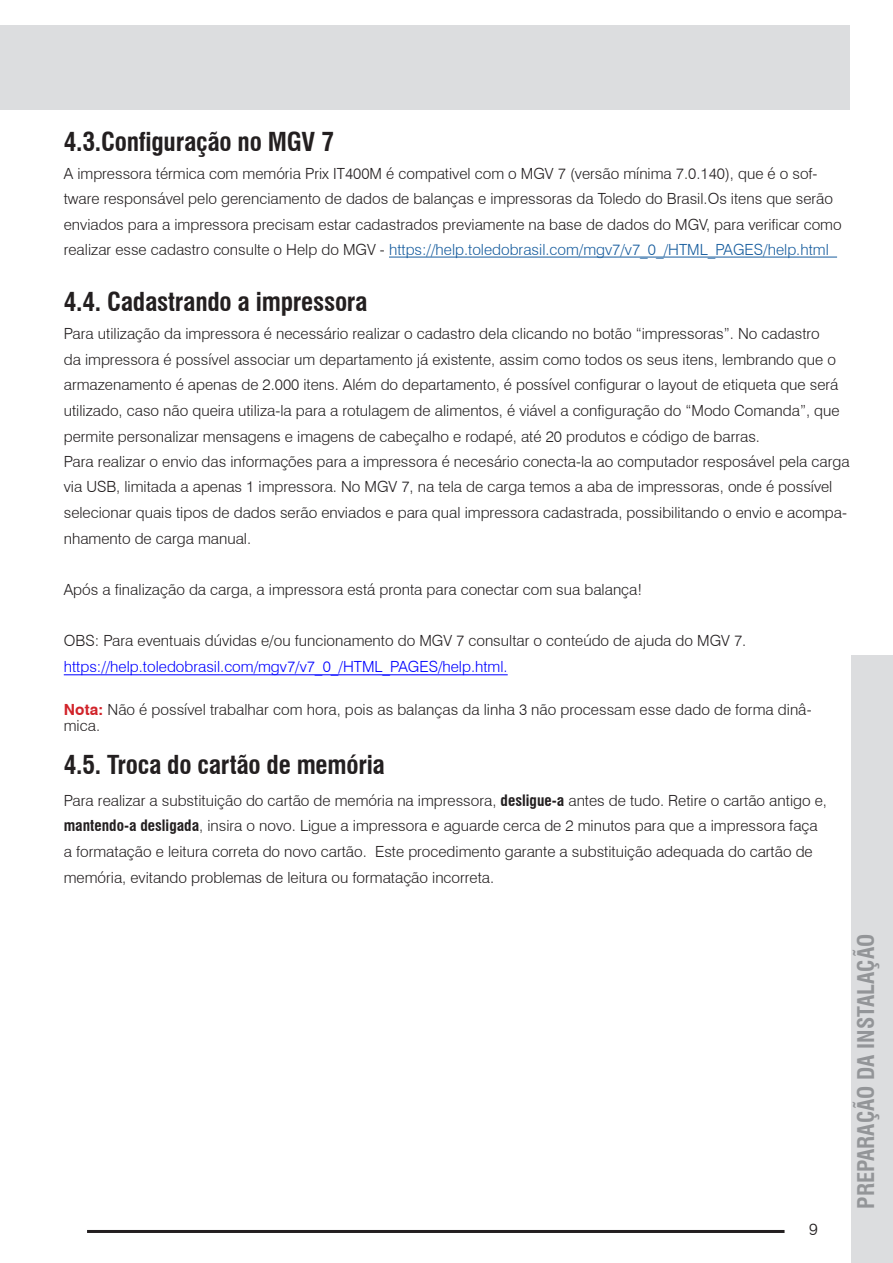
<style>
.page{position:relative;width:893px;height:1263px;background:#fff}
.page>*{position:absolute;margin:0;border:0;box-sizing:border-box;transform-origin:0 0}
.Subtítulo_-_Capítulo{font:700 condensed 25.5px "Swiss 721 BT";letter-spacing:-.01em;color:#231f20}
.t1{font:700 condensed 22.5px "Swiss 721 BT";color:#939598}
.Num__Página_Dir{font:300 16.5px "Swiss 721 BT";color:#231f20}
.Texto_Normal_Esq__-_Tabela_-_cópia{font:300 15.3px/25.7px "Swiss 721 BT";color:#231f20}
.s1{color:#175d9e}
.s2{color:#00f}
.s3{font-weight:700;color:#d1232a}
.s4{font-weight:700;font-stretch:condensed}
</style>
<div class="page">
<div style="left:851px;top:655px;width:42px;height:608px;background:#dcdddf"></div>
<hr style="left:87px;top:1230px;width:697px;height:3px;background:#231f20">
<div style="left:0;top:26px;width:850px;height:84px;background:#dcdddf"></div>
<hr style="left:64px;top:674px;width:444px;height:1px;background:#00f">
<hr style="left:389px;top:257px;width:448px;height:1px;background:#175d9e">
<p class="Subtítulo_-_Capítulo" style="left:64px;top:127px;width:272px">4.3.Configuração no MGV 7</p>
<p class="Texto_Normal_Esq__-_Tabela_-_cópia" style="left:64px;top:160px;width:779px">A impressora térmica com memória Prix IT400M é compativel com o MGV 7 (versão mínima 7.0.140), que é o sof&shy;tware responsável pelo gerenciamento de dados de balanças e impressoras da Toledo do Brasil.Os itens que serão enviados para a impressora precisam estar cadastrados previamente na base de dados do MGV, para verificar como realizar esse cadastro consulte o Help do MGV - <span class="s1">https://help.toledobrasil.com/mgv7/v7_0_/HTML_PAGES/help.html</span></p>
<p class="Subtítulo_-_Capítulo" style="left:64px;top:286px;width:305px">4.4. Cadastrando a impressora</p>
<p class="Texto_Normal_Esq__-_Tabela_-_cópia" style="left:64px;top:321px;width:777px">Para utilização da impressora é necessário realizar o cadastro dela clicando no botão “impressoras”. No cadastro da impressora é possível associar um departamento já existente, assim como todos os seus itens, lembrando que o armazenamento é apenas de 2.000 itens. Além do departamento, é possível configurar o layout de etiqueta que será utilizado, caso não queira utiliza-la para a rotulagem de alimentos, é viável a configuração do “Modo Comanda”, que permite personalizar mensagens e imagens de cabeçalho e rodapé, até 20 produtos e código de barras.</p>
<p class="Texto_Normal_Esq__-_Tabela_-_cópia" style="left:64px;top:448px;width:787px">Para realizar o envio das informações para a impressora é necesário conecta-la ao computador resposável pela carga via USB, limitada a apenas 1 impressora. No MGV 7, na tela de carga temos a aba de impressoras, onde é possível selecionar quais tipos de dados serão enviados e para qual impressora cadastrada, possibilitando o envio e acompa&shy;nhamento de carga manual.</p>
<p class="Texto_Normal_Esq__-_Tabela_-_cópia" style="left:64px;top:576px;width:580px">Após a finalização da carga, a impressora está pronta para conectar com sua balança!</p>
<p class="Texto_Normal_Esq__-_Tabela_-_cópia" style="left:64px;top:628px;width:684px">OBS: Para eventuais dúvidas e/ou funcionamento do MGV 7 consultar o conteúdo de ajuda do MGV 7. <span class="s2">https://help.toledobrasil.com/mgv7/v7_0_/HTML_PAGES/help.html.</span></p>
<p class="Texto_Normal_Esq__-_Tabela_-_cópia" style="left:64px;top:701px;width:749px;line-height:16.5px"><span class="s3">Nota:</span> Não é possível trabalhar com hora, pois as balanças da linha 3 não processam esse dado de forma dinâ&shy;mica.</p>
<p class="Subtítulo_-_Capítulo" style="left:64px;top:749px;width:323px">4.5. Troca do cartão de memória</p>
<p class="Texto_Normal_Esq__-_Tabela_-_cópia" style="left:64px;top:787px;width:765px">Para realizar a substituição do cartão de memória na impressora, <span class="s4">desligue-a</span> antes de tudo. Retire o cartão antigo e, <span class="s4">mantendo-a desligada</span>, insira o novo. Ligue a impressora e aguarde cerca de 2 minutos para que a impressora faça a formatação e leitura correta do novo cartão. Este procedimento garante a substituição adequada do cartão de memória, evitando problemas de leitura ou formatação incorreta.</p>
<p class="Num__Página_Dir" style="left:809px;top:1219px;width:10px">9</p>
<h2 class="t1" style="left:852px;top:1208px;width:276px;rotate:-90deg">PREPARAÇÃO DA INSTALAÇÃO</h2>
</div>
